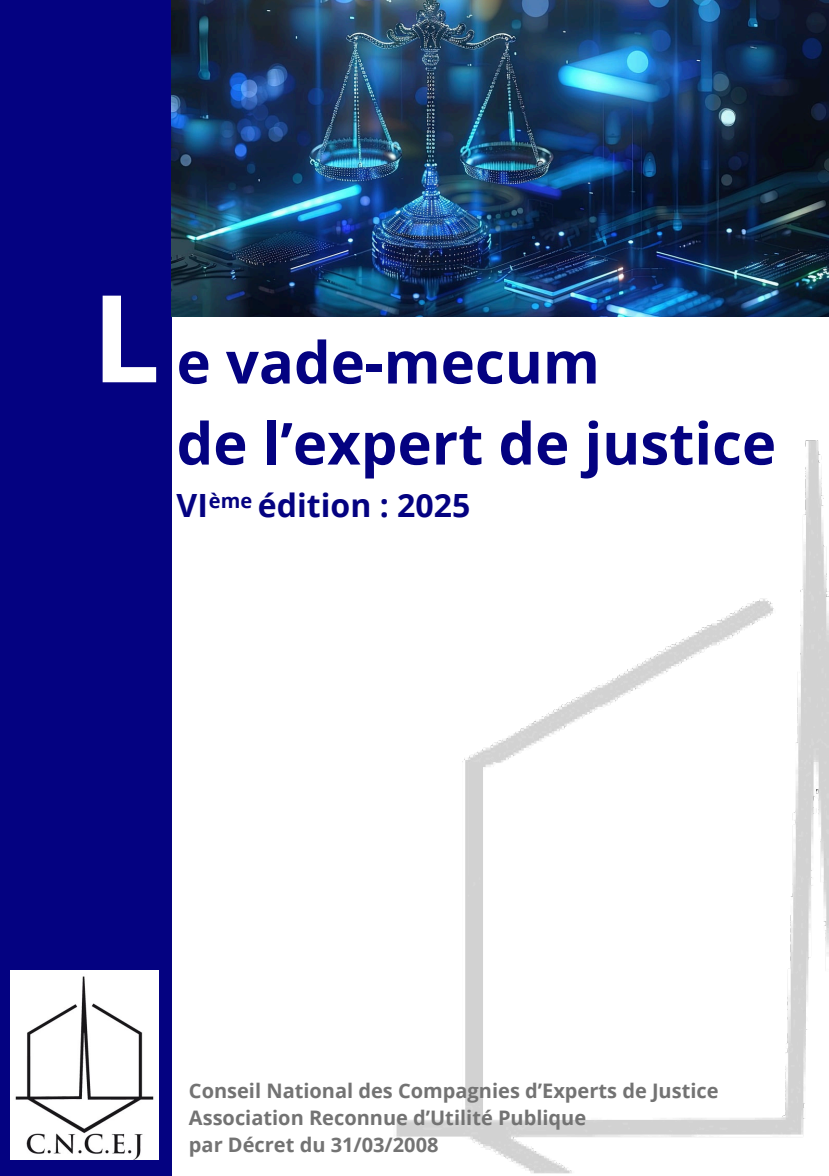
<style>
.page{position:relative;width:829px;height:1176px;background:#fff}
.page>*{position:absolute;margin:0;border:0;box-sizing:border-box;transform-origin:0 0}
.t1{font:700 58px/81px "Open Sans";color:#040281}
.t2{font:700 32px "Open Sans";color:#040281}
.t3{font:700 20px/27px "Open Sans";color:#737373}
.s1{font-size:121.4px;color:#fff}
</style>
<div class="page">
<img style="left:396px;top:440px;width:432px;height:734px">
<div style="left:0;top:0;width:172px;height:1175px;background:#040281"></div>
<img style="left:11px;top:970px;width:147px;height:189px">
<img style="left:172px;top:0;width:656px;height:316px">
<h1 class="t1" style="left:176px;top:320px;width:601px;text-indent:-85px"><span class="s1">L</span> e vade-mecum<br>de l’expert de justice</h1>
<h2 class="t2" style="left:176px;top:483px;width:295px">VI<sup>ème</sup> édition : 2025</h2>
<p class="t3" style="left:189px;top:1076px;width:531px">Conseil National des Compagnies d’Experts de Justice<br>Association Reconnue d’Utilité Publique<br>par Décret du 31/03/2008</p>
</div>
